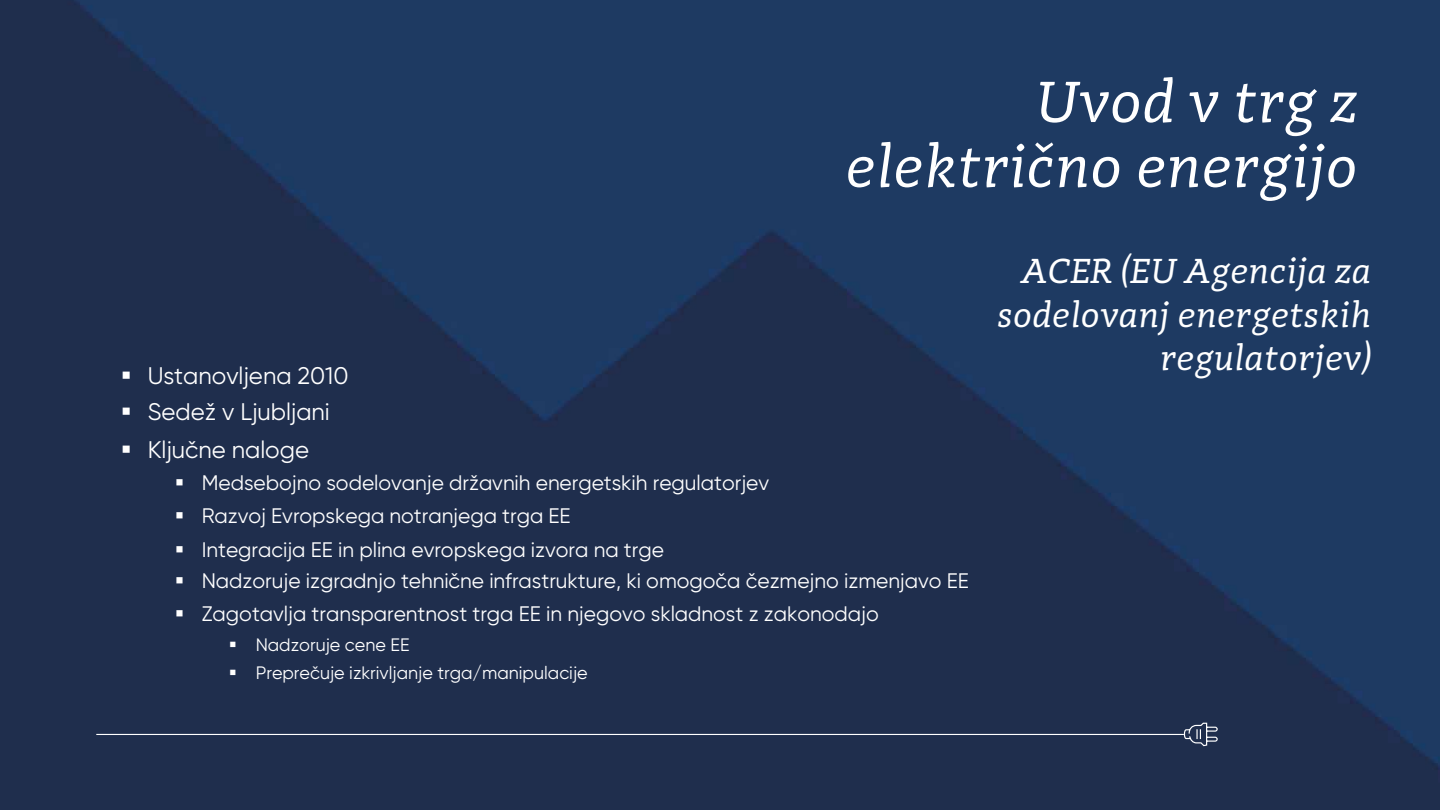
<style>
.page{position:relative;width:1440px;height:810px;background:#fff}
.page>*{position:absolute;margin:0;border:0;box-sizing:border-box;transform-origin:0 0}
.t1{font:italic 60px/64.8px "Adagio Slab";color:#fff;text-align:right}
.t2{font:italic 36px/43.5px "Adagio Slab";color:#fff;text-align:right}
.t3{font:24px/36.9px "Gilroy";letter-spacing:-.005em;color:#fff}
.t4{font:21px/32.7px "Gilroy";color:#fff}
.t5{font:18px/28.5px "Gilroy";color:#fff}
</style>
<div class="page">
<img style="left:0;top:0;width:1440px;height:810px">
<hr style="left:96px;top:734px;width:1088px;height:1px;background:#fff">
<svg style="left:1184px;top:723px;width:34px;height:23px"></svg>
<svg style="left:123px;top:371px;width:7px;height:8px"></svg>
<svg style="left:123px;top:407px;width:7px;height:8px"></svg>
<svg style="left:123px;top:445px;width:7px;height:7px"></svg>
<svg style="left:176px;top:480px;width:7px;height:6px"></svg>
<svg style="left:176px;top:513px;width:7px;height:6px"></svg>
<svg style="left:176px;top:546px;width:7px;height:6px"></svg>
<svg style="left:176px;top:577px;width:7px;height:6px"></svg>
<svg style="left:177px;top:610px;width:6px;height:6px"></svg>
<svg style="left:230px;top:642px;width:5px;height:5px"></svg>
<svg style="left:230px;top:670px;width:5px;height:5px"></svg>
<h1 class="t1" style="left:849px;top:70px;width:514px">Uvod v trg z električno energijo</h1>
<p class="t3" style="left:148px;top:357px;width:202px">Ustanovljena 2010<br>Sedež v Ljubljani<br>Ključne naloge</p>
<p class="t4" style="left:202px;top:466px;width:769px">Medsebojno sodelovanje državnih energetskih regulatorjev<br>Razvoj Evropskega notranjega trga EE<br>Integracija EE in plina evropskega izvora na trge<br>Nadzoruje izgradnjo tehnične infrastrukture, ki omogoča čezmejno izmenjavo EE Zagotavlja transparentnost trga EE in njegovo skladnost z zakonodajo</p>
<p class="t5" style="left:256px;top:630px;width:334px">Nadzoruje cene EE<br>Preprečuje izkrivljanje trga/manipulacije</p>
<h2 class="t2" style="left:999px;top:250px;width:375px">ACER (EU Agencija za sodelovanj energetskih regulatorjev)</h2>
</div>
